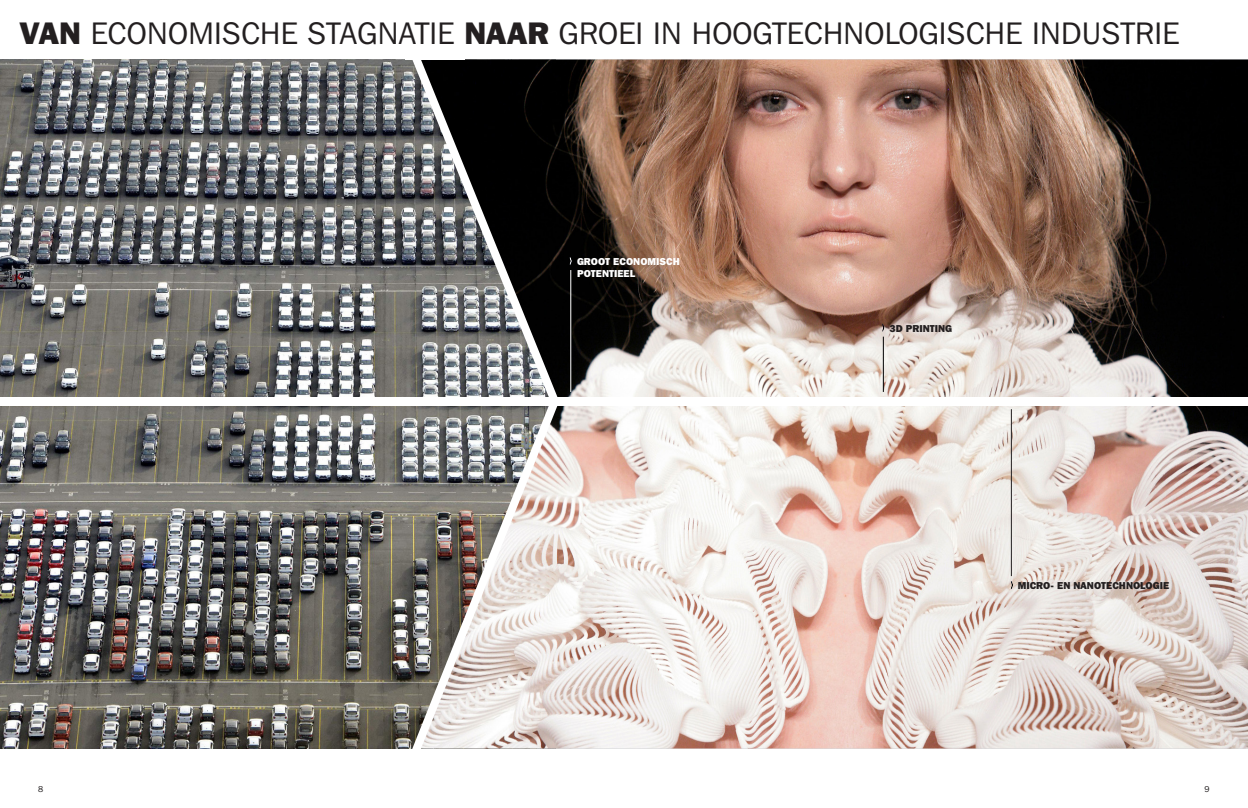
<style>
.page{position:relative;width:1248px;height:808px;background:#fff}
.page>*{position:absolute;margin:0;border:0;box-sizing:border-box;transform-origin:0 0}
._06_TNO-Bodytekst{font:31px "Franklin Gothic IT Cby BT";letter-spacing:.01em;color:#231f20}
.t1{font:800 10px "Franklin Gothic IT Cby BT";color:#231f20}
.t2{font:800 10px "Franklin Gothic IT Cby BT";color:#fff}
.t3{font:8.5px "Franklin Gothic IT Cby BT";color:#231f20}
.s1{font-weight:800}
</style>
<div class="page">
<img style="left:0;top:60px;width:405px;height:688px">
<img style="left:565px;top:60px;width:682px;height:688px">
<hr style="left:883px;top:337px;width:1px;height:55px;background:#000">
<div style="left:880px;top:322px;width:5px;height:8px;background:#253f8e;opacity:.75"></div>
<div style="left:880px;top:325px;width:5px;height:8px;background:#8fa1c2;opacity:.75"></div>
<hr style="left:1011px;top:409px;width:1px;height:167px;background:#231f20">
<div style="left:1009px;top:579px;width:5px;height:8px;background:#253f8e;opacity:.75"></div>
<div style="left:1009px;top:582px;width:5px;height:8px;background:#8fa1c2;opacity:.75"></div>
<hr style="left:570px;top:270px;width:1px;height:122px;background:#fff">
<div style="left:568px;top:255px;width:5px;height:8px;background:#253f8e;opacity:.75"></div>
<div style="left:568px;top:258px;width:5px;height:8px;background:#8fa1c2;opacity:.75"></div>
<svg style="left:404px;top:59px;width:161px;height:352px;background:#494a4b"></svg>
<img style="left:405px;top:391px;width:160px;height:358px">
<div style="left:0;top:397px;width:1247px;height:8px;background:#fff"></div>
<div style="left:405px;top:33px;width:60px;height:27px;background:#fff"></div>
<p class="_06_TNO-Bodytekst" style="left:20px;top:14px;width:1160px"><span class="s1">VAN</span> ECONOMISCHE STAGNATIE <span class="s1">NAAR</span> GROEI IN HOOGTECHNOLOGISCHE INDUSTRIE</p>
<p class="t2" style="left:577px;top:255px;width:104px">GROOT ECONOMISCH</p>
<p class="t2" style="left:577px;top:267px;width:60px">POTENTIEEL</p>
<p class="t1" style="left:889px;top:322px;width:64px">3D PRINTING</p>
<p class="t1" style="left:1017px;top:579px;width:153px">MICRO- EN NANOTECHNOLOGIE</p>
<p class="t3" style="left:38px;top:784px;width:7px">8</p>
<p class="t3" style="left:1204px;top:784px;width:7px">9</p>
</div>
